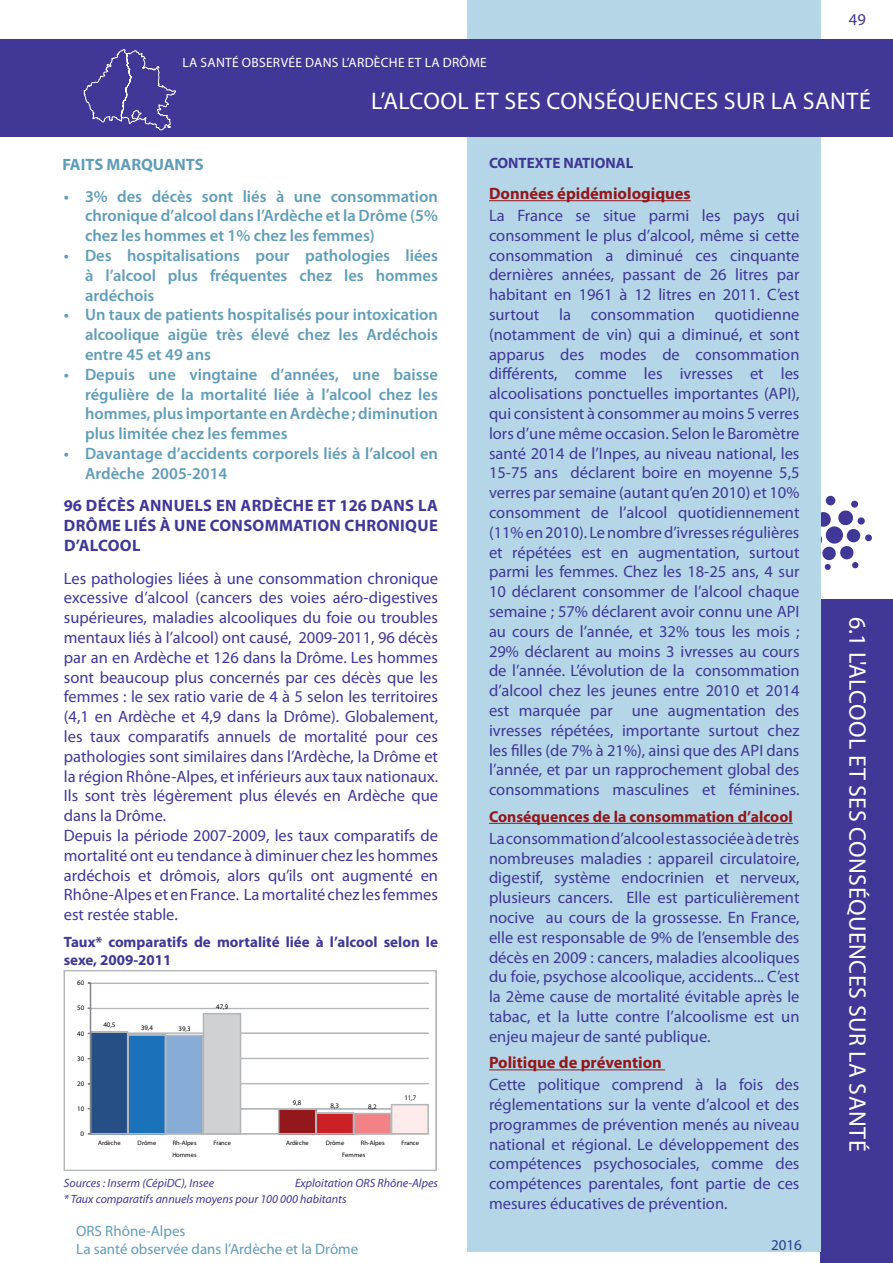
<style>
.page{position:relative;width:893px;height:1263px;background:#fff}
.page>*{position:absolute;margin:0;border:0;box-sizing:border-box;transform-origin:0 0}
.t1{font:24px "Myriad Pro";letter-spacing:.02em;color:#fff}
.t2{font:16.5px/19.8px "Myriad Pro";color:#413796;text-align:justify}
.t3{font:600 16.5px/19.8px "Myriad Pro";color:#609db7;text-align:justify}
.t4{font:700 16.5px "Myriad Pro";letter-spacing:.02em;color:#413796}
.t5{font:700 16.5px "Myriad Pro";color:#92181b}
.t6{font:700 16.5px "Myriad Pro";color:#609db7}
.t7{font:700 15.75px "Myriad Pro";color:#92181b}
.t8{font:700 15px/18px "Myriad Pro";color:#413796}
.t9{font:15px/18px "Myriad Pro";color:#609db7}
.t10{font:15px "Myriad Pro";color:#253f8e}
.t11{font:13.5px "Myriad Pro";letter-spacing:.02em;color:#fff}
.t12{font:italic 12px/16.2px "Myriad Pro";color:#413796}
.t13{font:6.9px "Myriad Pro";letter-spacing:-.015em;color:#000}
.t14{font:6.45px "Myriad Pro";letter-spacing:.005em;color:#000}
</style>
<div class="page">
<div style="left:820px;top:600px;width:73px;height:663px;background:#413796"></div>
<div style="left:865px;top:534px;width:7px;height:7px;background:#413796;border-radius:50%"></div>
<div style="left:858px;top:517px;width:7px;height:8px;background:#413796;border-radius:50%"></div>
<div style="left:826px;top:496px;width:9px;height:9px;background:#413796;border-radius:50%"></div>
<svg style="left:821px;top:500px;width:38px;height:70px"></svg>
<div style="left:468px;top:0;width:353px;height:1251px;background:#b5d6e7"></div>
<div style="left:0;top:40px;width:893px;height:97px;background:#413796"></div>
<svg style="left:84px;top:49px;width:92px;height:81px"></svg>
<svg style="left:64px;top:970px;width:372px;height:200px"></svg>
<div style="left:250px;top:1156px;width:21px;height:12px;background:#fff"></div>
<hr style="left:489px;top:200px;width:202px;height:1px;background:#92181b">
<hr style="left:489px;top:823px;width:304px;height:1px;background:#92181b">
<hr style="left:489px;top:1069px;width:176px;height:1px;background:#92181b">
<p class="t2" style="left:849px;top:9px;width:18px">49</p>
<p class="t11" style="left:183px;top:54px;width:306px">La santé observée dans l’ardèche et la Drôme</p>
<h1 class="t1" style="left:371px;top:86px;width:501px">l’alcool et ses conséquences sur la santé</h1>
<p class="t6" style="left:62px;top:154px;width:143px">FAITS MARQUANTS</p>
<p class="t3" style="left:85px;top:186px;width:354px;text-indent:-21px">• 3% des décès sont liés à une consommation chronique d’alcool dans l’Ardèche et la Drôme (5% chez les hommes et 1% chez les femmes)</p>
<p class="t3" style="left:85px;top:245px;width:354px;text-indent:-21px">• Des hospitalisations pour pathologies liées à l’alcool plus fréquentes chez les hommes ardéchois</p>
<p class="t3" style="left:85px;top:305px;width:354px;text-indent:-21px">• Un taux de patients hospitalisés pour intoxication alcoolique aigüe très élevé chez les Ardéchois entre 45 et 49 ans</p>
<p class="t3" style="left:85px;top:364px;width:354px;text-indent:-21px">• Depuis une vingtaine d’années, une baisse régulière de la mortalité liée à l’alcool chez les hommes, plus importante en Ardèche ; diminution plus limitée chez les femmes</p>
<p class="t3" style="left:85px;top:443px;width:354px;text-indent:-21px">• Davantage d’accidents corporels liés à l’alcool en<br>Ardèche 2005-2014</p>
<p class="t4" style="left:64px;top:495px;width:87px">96 décès annuels</p>
<p class="t4" style="left:216px;top:495px;width:178px">en Ardèche et 126 dans</p>
<p class="t4" style="left:418px;top:495px;width:11px">la</p>
<p class="t4" style="left:64px;top:515px;width:122px">Drôme liés à une</p>
<p class="t4" style="left:210px;top:515px;width:12px">consommation</p>
<p class="t4" style="left:344px;top:515px;width:33px">chronique</p>
<p class="t4" style="left:64px;top:535px;width:26px">d’alcool</p>
<p class="t2" style="left:64px;top:568px;width:376px;text-align:left">Les pathologies liées à une consommation chronique excessive d’alcool (cancers des voies aéro-digestives supérieures, maladies alcooliques du foie ou troubles mentaux liés à l’alcool) ont causé, 2009-2011, 96 décès par an en Ardèche et 126 dans la Drôme. Les hommes sont beaucoup plus concernés par ces décès que les femmes : le sex ratio varie de 4 à 5 selon les territoires (4,1 en Ardèche et 4,9 dans la Drôme). Globalement, les taux comparatifs annuels de mortalité pour ces pathologies sont similaires dans l’Ardèche, la Drôme et la région Rhône-Alpes, et inférieurs aux taux nationaux.<br>Ils sont très légèrement plus élevés en Ardèche que dans la Drôme.<br>Depuis la période 2007-2009, les taux comparatifs de mortalité ont eu tendance à diminuer chez les hommes ardéchois et drômois, alors qu’ils ont augmenté en Rhône-Alpes et en France. La mortalité chez les femmes est restée stable.</p>
<p class="t8" style="left:64px;top:932px;width:376px">Taux* comparatifs de mortalité liée à l’alcool selon le sexe, 2009-2011</p>
<p class="t13" style="left:77px;top:979px;width:9px">60</p>
<p class="t13" style="left:77px;top:1004px;width:9px">50</p>
<p class="t13" style="left:77px;top:1029px;width:9px">40</p>
<p class="t13" style="left:77px;top:1054px;width:9px">30</p>
<p class="t13" style="left:77px;top:1079px;width:9px">20</p>
<p class="t13" style="left:77px;top:1104px;width:9px">10</p>
<p class="t13" style="left:81px;top:1129px;width:5px">0</p>
<p class="t13" style="left:103px;top:1021px;width:13px">40,5</p>
<p class="t13" style="left:141px;top:1024px;width:13px">39,4</p>
<p class="t13" style="left:179px;top:1024px;width:13px">39,3</p>
<p class="t13" style="left:216px;top:1002px;width:13px">47,9</p>
<p class="t13" style="left:293px;top:1098px;width:10px">9,8</p>
<p class="t13" style="left:331px;top:1102px;width:10px">8,3</p>
<p class="t13" style="left:368px;top:1102px;width:10px">8,2</p>
<p class="t13" style="left:404px;top:1093px;width:13px">11,7</p>
<p class="t14" style="left:98px;top:1139px;width:24px">ardèche</p>
<p class="t14" style="left:138px;top:1139px;width:20px">drôme</p>
<p class="t14" style="left:173px;top:1139px;width:25px">rh-alpes</p>
<p class="t14" style="left:213px;top:1139px;width:19px">France</p>
<p class="t14" style="left:286px;top:1139px;width:24px">ardèche</p>
<p class="t14" style="left:326px;top:1139px;width:20px">drôme</p>
<p class="t14" style="left:361px;top:1139px;width:25px">rh-alpes</p>
<p class="t14" style="left:401px;top:1139px;width:19px">France</p>
<p class="t14" style="left:172px;top:1151px;width:26px">hommes</p>
<p class="t14" style="left:342px;top:1151px;width:25px">Femmes</p>
<p class="t12" style="left:64px;top:1174px;width:152px">Sources : Inserm (CépiDC), Insee</p>
<p class="t12" style="left:64px;top:1174px;width:376px;text-indent:231px">Exploitation ORS Rhône-Alpes * Taux comparatifs annuels moyens pour 100 000 habitants</p>
<p class="t9" style="left:76px;top:1222px;width:284px;text-indent:29px">Rhône-Alpes<br>La santé observée dans l’Ardèche et la Drôme</p>
<p class="t9" style="left:76px;top:1222px;width:10px">ORS</p>
<p class="t8" style="left:489px;top:153px;width:146px">CONTEXTE NATIONAL</p>
<p class="t5" style="left:489px;top:183px;width:203px">Données épidémiologiques</p>
<p class="t2" style="left:489px;top:205px;width:312px">La France se situe parmi les pays qui consomment le plus d’alcool, même si cette consommation a diminué ces cinquante dernières années, passant de 26 litres par habitant en 1961 à 12 litres en 2011. C’est surtout la consommation quotidienne (notamment de vin) qui a diminué, et sont apparus des modes de consommation différents, comme les ivresses et les alcoolisations ponctuelles importantes (API), qui consistent à consommer au moins 5 verres lors d’une même occasion. Selon le Baromètre santé 2014 de l’Inpes, au niveau national, les 15-75 ans déclarent boire en moyenne 5,5 verres par semaine (autant qu’en 2010) et 10% consomment de l’alcool quotidiennement (11% en 2010). Le nombre d’ivresses régulières et répétées est en augmentation, surtout parmi les femmes. Chez les 18-25 ans, 4 sur 10 déclarent consommer de l’alcool chaque semaine ; 57% déclarent avoir connu une API au cours de l’année, et 32% tous les mois ; 29% déclarent au moins 3 ivresses au cours de l’année. L’évolution de la consommation d’alcool chez les jeunes entre 2010 et 2014 est marquée par une augmentation des ivresses répétées, importante surtout chez les filles (de 7% à 21%), ainsi que des API dans l’année, et par un rapprochement global des consommations masculines et féminines.</p>
<p class="t7" style="left:489px;top:806px;width:305px">Conséquences de la consommation d’alcool</p>
<p class="t2" style="left:489px;top:828px;width:312px">La consommation d’alcool est associée à de très nombreuses maladies : appareil circulatoire, digestif, système endocrinien et nerveux, plusieurs cancers. Elle est particulièrement nocive au cours de la grossesse. En France, elle est responsable de 9% de l’ensemble des décès en 2009 : cancers, maladies alcooliques du foie, psychose alcoolique, accidents... C’est la 2ème cause de mortalité évitable après le tabac, et la lutte contre l’alcoolisme est un enjeu majeur de santé publique.</p>
<p class="t5" style="left:489px;top:1052px;width:174px">Politique de prévention</p>
<p class="t2" style="left:489px;top:1074px;width:312px">Cette politique comprend à la fois des réglementations sur la vente d’alcool et des programmes de prévention menés au niveau national et régional. Le développement des compétences psychosociales, comme des compétences parentales, font partie de ces mesures éducatives de prévention.</p>
<p class="t10" style="left:771px;top:1236px;width:32px">2016</p>
<h1 class="t1" style="left:872px;top:617px;width:536px;rotate:90deg">6.1 L'alcool et ses conséquences sur la santé</h1>
</div>
